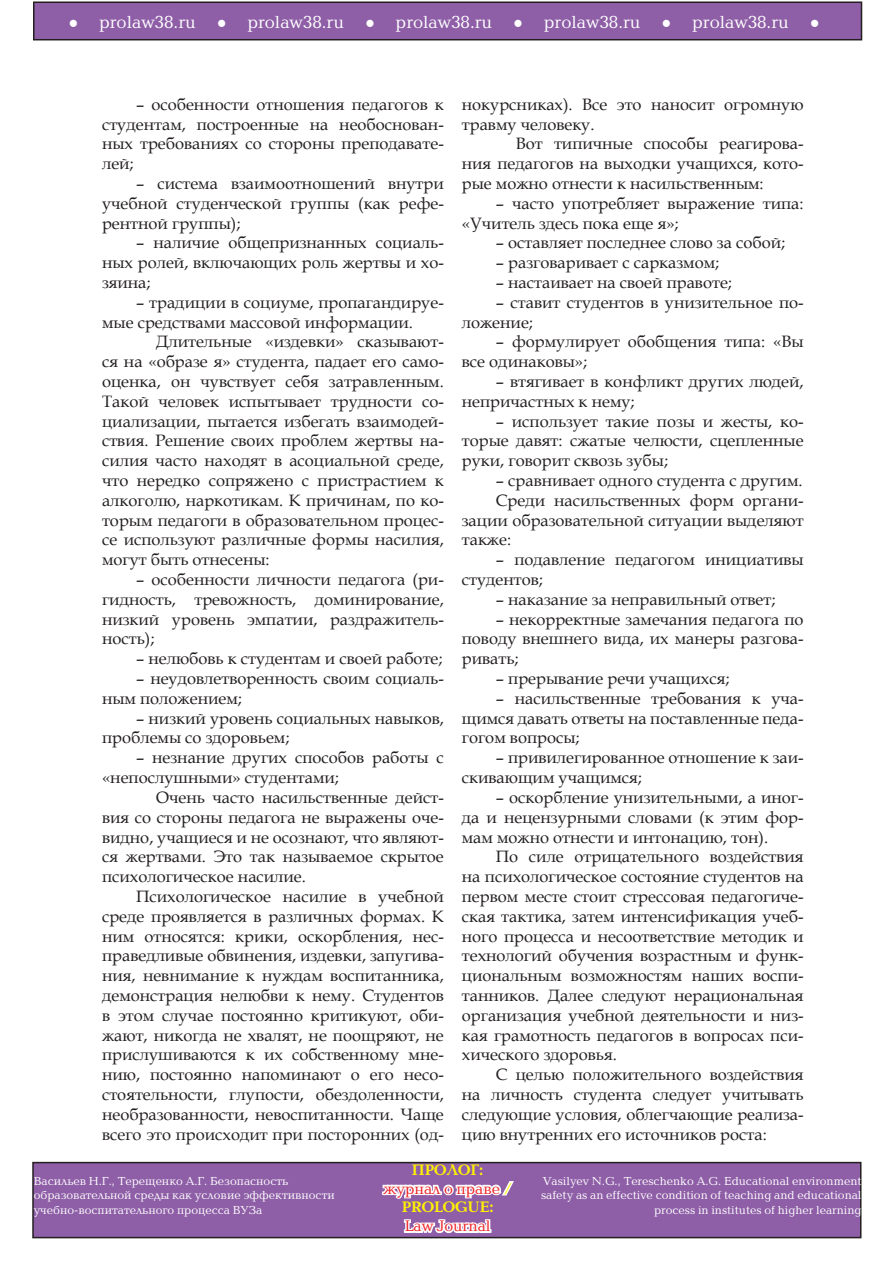
<style>
.page{position:relative;width:893px;height:1263px;background:#fff}
.page>*{position:absolute;margin:0;border:0;box-sizing:border-box;transform-origin:0 0}
.t1{font:18px "Baltica C";color:#fff}
.t2{font:16.5px/19.8px "Book Antiqua";color:#231f20;text-align:justify}
.t3{font:700 15.75px/18.9px "Baltica C";color:#fff101;text-align:center}
.t4{font:15.75px "Baltica C";color:#ee1f23}
.t5{font:12px/14.4px "Baltica C";color:#fff}
.s1{font-family:"Book Antiqua";font-size:16.5px}
.s2{font-weight:400;color:#ee1f23}
.s3{font-weight:400}
</style>
<div class="page">
<div style="left:34px;top:2px;width:827px;height:38px;background:#8e5ea7"></div>
<div style="left:33px;top:2px;width:829px;height:38px;border:2px solid #231f20"></div>
<div style="left:33px;top:1162px;width:828px;height:75px;background:#8e5ea7"></div>
<div style="left:32px;top:1162px;width:829px;height:76px;border:2px solid #231f20"></div>
<svg style="left:382px;top:1181px;width:132px;height:18px"></svg>
<svg style="left:402px;top:1219px;width:91px;height:17px"></svg>
<p class="t1" style="left:69px;top:13px;width:753px"><span class="s1">●</span> prolaw38.ru <span class="s1">●</span> prolaw38.ru <span class="s1">●</span> prolaw38.ru <span class="s1">●</span> prolaw38.ru <span class="s1">●</span> prolaw38.ru <span class="s1">●</span></p>
<p class="t2" style="left:102px;top:94px;width:343px;text-indent:34px">– особенности отношения педагогов к студентам, построенные на необоснован&shy;ных требованиях со стороны преподавате&shy;лей;</p>
<p class="t2" style="left:102px;top:173px;width:343px;text-indent:34px">– система взаимоотношений внутри учебной студенческой группы (как рефе&shy;рентной группы);</p>
<p class="t2" style="left:102px;top:233px;width:343px;text-indent:34px">– наличие общепризнанных социаль&shy;ных ролей, включающих роль жертвы и хо&shy;зяина;</p>
<p class="t2" style="left:102px;top:292px;width:343px;text-indent:34px">– традиции в социуме, пропагандируе&shy;мые средствами массовой информации.</p>
<p class="t2" style="left:102px;top:332px;width:343px;text-indent:54px">Длительные «издевки» сказывают&shy;ся на «образе я» студента, падает его само&shy;оценка, он чувствует себя затравленным.<br>Такой человек испытывает трудности со&shy;циализации, пытается избегать взаимодей&shy;ствия. Решение своих проблем жертвы на&shy;силия часто находят в асоциальной среде, что нередко сопряжено с пристрастием к алкоголю, наркотикам. К причинам, по ко&shy;торым педагоги в образовательном процес&shy;се используют различные формы насилия, могут быть отнесены:</p>
<p class="t2" style="left:102px;top:569px;width:343px;text-indent:34px">– особенности личности педагога (ри&shy;гидность, тревожность, доминирование, низкий уровень эмпатии, раздражитель&shy;ность);</p>
<p class="t2" style="left:136px;top:648px;width:308px">– нелюбовь к студентам и своей работе;</p>
<p class="t2" style="left:102px;top:668px;width:343px;text-indent:34px">– неудовлетворенность своим социаль&shy;ным положением;</p>
<p class="t2" style="left:102px;top:708px;width:343px;text-indent:34px">– низкий уровень социальных навыков, проблемы со здоровьем;</p>
<p class="t2" style="left:102px;top:747px;width:343px;text-indent:34px">– незнание других способов работы с «непослушными» студентами;</p>
<p class="t2" style="left:102px;top:787px;width:343px;text-indent:54px">Очень часто насильственные дейст&shy;вия со стороны педагога не выражены оче&shy;видно, учащиеся и не осознают, что являют&shy;ся жертвами. Это так называемое скрытое психологическое насилие.</p>
<p class="t2" style="left:102px;top:886px;width:343px;text-indent:34px">Психологическое насилие в учебной среде проявляется в различных формах. К ним относятся: крики, оскорбления, нес&shy;праведливые обвинения, издевки, запугива&shy;ния, невнимание к нуждам воспитанника, демонстрация нелюбви к нему. Студентов в этом случае постоянно критикуют, оби&shy;жают, никогда не хвалят, не поощряют, не прислушиваются к их собственному мне&shy;нию, постоянно напоминают о его несо&shy;стоятельности, глупости, обездоленности, необразованности, невоспитанности. Чаще всего это происходит при посторонних (од-</p>
<p class="t2" style="left:462px;top:94px;width:343px">нокурсниках). Все это наносит огромную травму человеку.</p>
<p class="t2" style="left:462px;top:134px;width:343px;text-indent:54px">Вот типичные способы реагирова&shy;ния педагогов на выходки учащихся, кото&shy;рые можно отнести к насильственным:</p>
<p class="t2" style="left:462px;top:193px;width:343px;text-indent:34px">– часто употребляет выражение типа: «Учитель здесь пока еще я»;</p>
<p class="t2" style="left:496px;top:233px;width:291px">– оставляет последнее слово за собой;</p>
<p class="t2" style="left:496px;top:252px;width:225px">– разговаривает с сарказмом;</p>
<p class="t2" style="left:496px;top:272px;width:238px">– настаивает на своей правоте;</p>
<p class="t2" style="left:462px;top:292px;width:343px;text-indent:34px">– ставит студентов в унизительное по&shy;ложение;</p>
<p class="t2" style="left:462px;top:332px;width:343px;text-indent:34px">– формулирует обобщения типа: «Вы все одинаковы»;</p>
<p class="t2" style="left:462px;top:371px;width:343px;text-indent:34px">– втягивает в конфликт других людей, непричастных к нему;</p>
<p class="t2" style="left:462px;top:411px;width:343px;text-indent:34px">– использует такие позы и жесты, ко&shy;торые давят: сжатые челюсти, сцепленные руки, говорит сквозь зубы;</p>
<p class="t2" style="left:496px;top:470px;width:308px">– сравнивает одного студента с другим.</p>
<p class="t2" style="left:496px;top:490px;width:309px">Среди насильственных форм органи-</p>
<p class="t2" style="left:462px;top:510px;width:343px">зации образовательной ситуации выделяют</p>
<p class="t2" style="left:462px;top:530px;width:51px">также:</p>
<p class="t2" style="left:462px;top:549px;width:343px;text-indent:34px">– подавление педагогом инициативы студентов;</p>
<p class="t2" style="left:496px;top:589px;width:281px">– наказание за неправильный ответ;</p>
<p class="t2" style="left:462px;top:609px;width:343px;text-indent:34px">– некорректные замечания педагога по поводу внешнего вида, их манеры разгова&shy;ривать;</p>
<p class="t2" style="left:496px;top:668px;width:235px">– прерывание речи учащихся;</p>
<p class="t2" style="left:462px;top:688px;width:343px;text-indent:34px">– насильственные требования к уча&shy;щимся давать ответы на поставленные педа&shy;гогом вопросы;</p>
<p class="t2" style="left:462px;top:747px;width:343px;text-indent:34px">– привилегированное отношение к заи&shy;скивающим учащимся;</p>
<p class="t2" style="left:462px;top:787px;width:343px;text-indent:34px">– оскорбление унизительными, а иног&shy;да и нецензурными словами (к этим фор&shy;мам можно отнести и интонацию, тон).</p>
<p class="t2" style="left:462px;top:846px;width:343px;text-indent:34px">По силе отрицательного воздействия на психологическое состояние студентов на первом месте стоит стрессовая педагогиче&shy;ская тактика, затем интенсификация учеб&shy;ного процесса и несоответствие методик и технологий обучения возрастным и функ&shy;циональным возможностям наших воспи&shy;танников. Далее следуют нерациональная организация учебной деятельности и низ&shy;кая грамотность педагогов в вопросах пси&shy;хического здоровья.</p>
<p class="t2" style="left:462px;top:1064px;width:343px;text-indent:34px">С целью положительного воздействия на личность студента следует учитывать следующие условия, облегчающие реализа&shy;цию внутренних его источников роста:</p>
<p class="t3" style="left:383px;top:1161px;width:130px">ПРОЛОГ: <span class="s2">журнал о праве</span> <span class="s3">/<br></span>PROLOGUE:</p>
<p class="t4" style="left:405px;top:1218px;width:87px">Law Journal</p>
<p class="t5" style="left:34px;top:1174px;width:303px">Васильев Н.Г., Терещенко А.Г. Безопасность образовательной среды как условие эффективности учебно-воспитательного процесса ВУЗа</p>
<p class="t5" style="left:541px;top:1174px;width:322px;text-align:right">Vasilyev N.G., Tereschenko A.G. Educational environment safety as an effective condition of teaching and educational process in institutes of higher learning</p>
</div>
